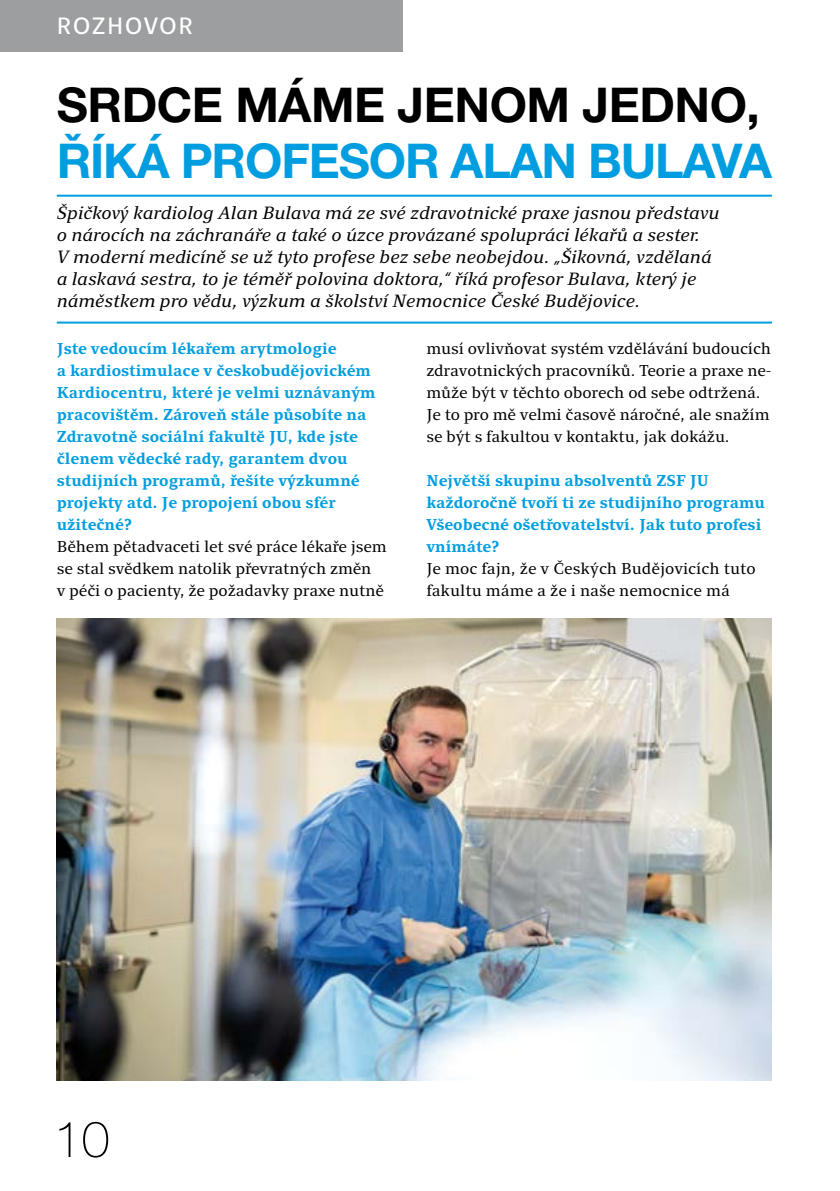
<style>
.page{position:relative;width:840px;height:1191px;background:#fff}
.page>*{position:absolute;margin:0;border:0;box-sizing:border-box;transform-origin:0 0}
.t1{font:100 50px "Helvetica Neue LT Pro";color:#000}
.t2{font:700 48px "Helvetica Neue LT Pro";letter-spacing:-.025em;color:#009ee0}
.t3{font:700 48px "Helvetica Neue LT Pro";letter-spacing:-.01em;color:#000}
.t4{font:24px "Clara Sans";letter-spacing:.05em;color:#fff}
.t5{font:italic 18px/22px "Clara Serif";color:#000}
.t6{font:700 16px/22px "Clara Serif";color:#009ee0}
.t7{font:16px/22px "Clara Serif";letter-spacing:-.01em;color:#000}
</style>
<div class="page">
<div style="left:0;top:0;width:403px;height:51px;background:#9c9e9f"></div>
<hr style="left:57px;top:195px;width:714px;height:2px;background:#009ee0">
<hr style="left:57px;top:321px;width:714px;height:2px;background:#009ee0">
<img style="left:57px;top:618px;width:714px;height:463px">
<h3 class="t4" style="left:57px;top:13px;width:138px">ROZHOVOR</h3>
<h2 class="t3" style="left:57px;top:75px;width:704px">SRDCE MÁME JENOM JEDNO,</h2>
<h2 class="t2" style="left:57px;top:131px;width:716px">ŘÍKÁ PROFESOR ALAN BULAVA</h2>
<p class="t5" style="left:57px;top:203px;width:663px">Špičkový kardiolog Alan Bulava má ze své zdravotnické praxe jasnou představu o nárocích na záchranáře a také o úzce provázané spolupráci lékařů a sester.<br>V moderní medicíně se už tyto profese bez sebe neobejdou. „Šikovná, vzdělaná a laskavá sestra, to je téměř polovina doktora,“ říká profesor Bulava, který je náměstkem pro vědu, výzkum a školství Nemocnice České Budějovice.</p>
<p class="t6" style="left:57px;top:338px;width:320px">Jste vedoucím lékařem arytmologie<br>a kardiostimulace v českobudějovickém Kardiocentru, které je velmi uznávaným pracovištěm. Zároveň stále působíte na Zdravotně sociální fakultě JU, kde jste členem vědecké rady, garantem dvou studijních programů, řešíte výzkumné projekty atd. Je propojení obou sfér užitečné?</p>
<p class="t7" style="left:57px;top:536px;width:331px">Během pětadvaceti let své práce lékaře jsem se stal svědkem natolik převratných změn<br>v péči o pacienty, že požadavky praxe nutně</p>
<p class="t7" style="left:426px;top:338px;width:346px">musí ovlivňovat systém vzdělávání budoucích zdravotnických pracovníků. Teorie a praxe ne&shy;může být v těchto oborech od sebe odtržená.<br>Je to pro mě velmi časově náročné, ale snažím se být s fakultou v kontaktu, jak dokážu.</p>
<p class="t6" style="left:426px;top:470px;width:340px">Největší skupinu absolventů ZSF JU každoročně tvoří ti ze studijního programu Všeobecné ošetřovatelství. Jak tuto profesi vnímáte?</p>
<p class="t7" style="left:426px;top:558px;width:330px">Je moc fajn, že v Českých Budějovicích tuto fakultu máme a že i naše nemocnice má</p>
<h1 class="t1" style="left:54px;top:1109px;width:57px">10</h1>
</div>
